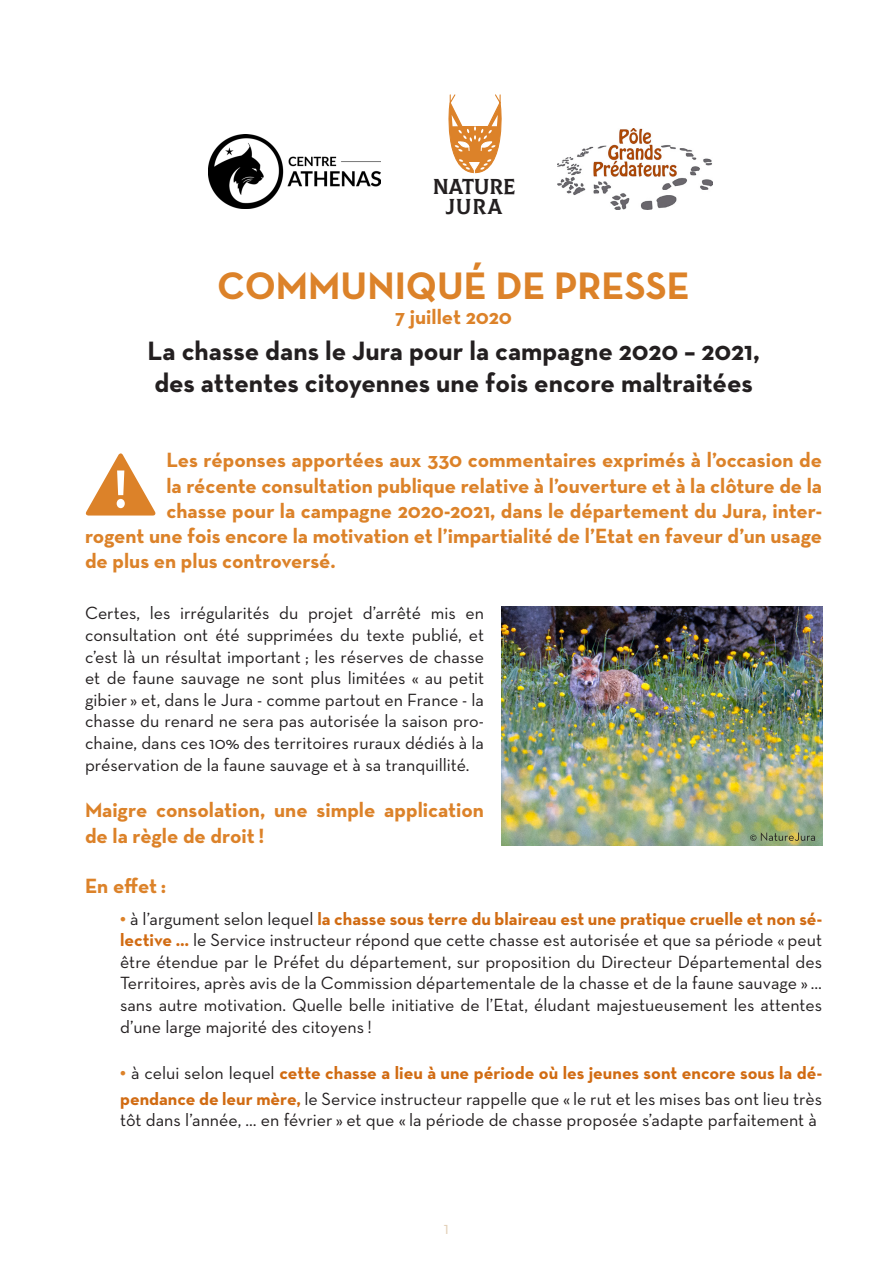
<style>
.page{position:relative;width:893px;height:1263px;background:#fff}
.page>*{position:absolute;margin:0;border:0;box-sizing:border-box;transform-origin:0 0}
.t1{font:700 39px "Neutra Text";color:#dc8229}
.t2{font:700 27px "Neutra Text";color:#231f20}
.t3{font:21.45px/19.4px "Colus";letter-spacing:-.025em;color:#231f20;text-align:center}
.t4{font:700 21px/25.2px "Neutra Text";color:#dc8229}
.t5{font:18px/21.6px "Neutra Text";color:#231f20;text-align:justify}
.t6{font:18px "Neutra Text";color:#e3d1ba}
.s1{font-weight:700;font-size:21px;color:#dc8229}
.s2{font-weight:700;color:#d16b12}
</style>
<div class="page">
<svg style="left:448px;top:94px;width:54px;height:80px"></svg>
<img style="left:208px;top:134px;width:172px;height:75px">
<img style="left:557px;top:129px;width:155px;height:81px">
<img style="left:501px;top:607px;width:321px;height:239px">
<svg style="left:750px;top:832px;width:65px;height:9px"></svg>
<svg style="left:85px;top:453px;width:71px;height:63px"></svg>
<p class="t3" style="left:432px;top:176px;width:85px">NATURE<br>JURA</p>
<p class="t1" style="left:217px;top:261px;width:474px">COMMUNIQUÉ DE PRESSE</p>
<p class="t4" style="left:395px;top:304px;width:118px">7 juillet 2020</p>
<p class="t2" style="left:147px;top:334px;width:614px">La chasse dans le Jura pour la campagne 2020 – 2021,</p>
<p class="t2" style="left:154px;top:366px;width:600px">des attentes citoyennes une fois encore maltraitées</p>
<p class="t4" style="left:166px;top:447px;width:657px">Les réponses apportées aux 330 commentaires exprimés à l’occasion de</p>
<p class="t4" style="left:166px;top:472px;width:657px">la récente consultation publique relative à l’ouverture et à la clôture de la</p>
<p class="t4" style="left:166px;top:497px;width:657px">chasse pour la campagne 2020-2021, dans le département du Jura, inter-</p>
<p class="t4" style="left:85px;top:523px;width:739px">rogent une fois encore la motivation et l’impartialité de l’Etat en faveur d’un usage</p>
<p class="t4" style="left:85px;top:548px;width:252px">de plus en plus controversé.</p>
<p class="t5" style="left:85px;top:602px;width:401px">Certes, les irrégularités du projet d’arrêté mis en consultation ont été supprimées du texte publié, et c’est là un résultat important ; les réserves de chasse et de faune sauvage ne sont plus limitées « au petit gibier » et, dans le Jura - comme partout en France - la chasse du renard ne sera pas autorisée la saison pro&shy;chaine, dans ces 10% des territoires ruraux dédiés à la préservation de la faune sauvage et à sa tranquillité.</p>
<p class="t4" style="left:85px;top:797px;width:400px">Maigre consolation, une simple application de la règle de droit !</p>
<p class="t4" style="left:85px;top:873px;width:83px">En effet :</p>
<p class="t5" style="left:120px;top:907px;width:703px"><span class="s1">•</span> à l’argument selon lequel <span class="s2">la chasse sous terre du blaireau est une pratique cruelle et non sé&shy;lective …</span> le Service instructeur répond que cette chasse est autorisée et que sa période « peut être étendue par le Préfet du département, sur proposition du Directeur Départemental des Territoires, après avis de la Commission départementale de la chasse et de la faune sauvage » … sans autre motivation. Quelle belle initiative de l’Etat, éludant majestueusement les attentes d’une large majorité des citoyens !</p>
<p class="t5" style="left:120px;top:1060px;width:704px;line-height:25.2px"><span class="s1">•</span> à celui selon lequel <span class="s2">cette chasse a lieu à une période où les jeunes sont encore sous la dé&shy;pendance de leur mère,</span> le Service instructeur rappelle que « le rut et les mises bas ont lieu très</p>
<p class="t5" style="left:120px;top:1109px;width:698px">tôt dans l’année, … en février » et que « la période de chasse proposée s’adapte parfaitement à</p>
<p class="t6" style="left:444px;top:1217px;width:7px">1</p>
</div>
